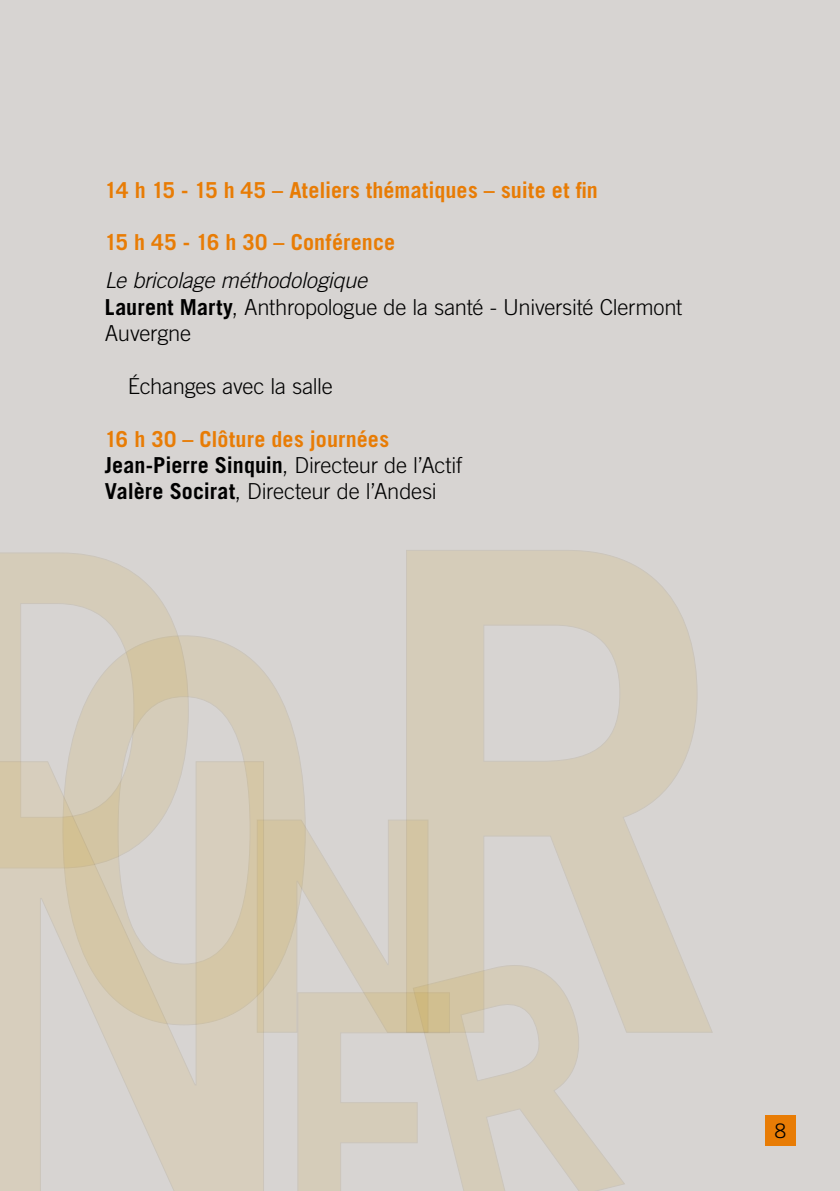
<style>
.page{position:relative;width:840px;height:1191px;background:#fff}
.page>*{position:absolute;margin:0;border:0;box-sizing:border-box;transform-origin:0 0}
.Textes_Programme{font:300 22px/26.4px "Trade Gothic LT Std";letter-spacing:-.01em;color:#000}
.Heures{font:700 22px "Trade Gothic LT Std";letter-spacing:.005em;color:#e87c05}
.Titre_intervention{font:italic 300 22px "Trade Gothic";letter-spacing:-.01em;color:#000}
.Echanges_avec_la_sal{font:300 22px "Trade Gothic LT Std";letter-spacing:-.01em;color:#000}
.t1{font:300 20px "Trade Gothic";color:#000}
.s1{font-weight:700}
</style>
<div class="page">
<div style="left:0;top:0;width:839px;height:1191px;background:#d7d4d2"></div>
<svg style="left:450px;top:1032px;width:175px;height:159px"></svg>
<svg style="left:189px;top:635px;width:116px;height:184px"></svg>
<svg style="left:264px;top:819px;width:186px;height:372px"></svg>
<svg style="left:406px;top:550px;width:306px;height:482px"></svg>
<svg style="left:0;top:552px;width:189px;height:209px"></svg>
<svg style="left:0;top:761px;width:264px;height:430px"></svg>
<div style="left:764px;top:1115px;width:31px;height:30px;background:#e87c05"></div>
<p class="Heures" style="left:105px;top:176px;width:494px">14 h 15 - 15 h 45 – Ateliers thématiques – suite et fin</p>
<p class="Heures" style="left:105px;top:229px;width:291px">15 h 45 - 16 h 30 – Conférence</p>
<p class="Titre_intervention" style="left:105px;top:267px;width:263px">Le bricolage méthodologique</p>
<p class="Textes_Programme" style="left:105px;top:293px;width:578px"><span class="s1">Laurent Marty</span>, Anthropologue de la santé - Université Clermont<br>Auvergne</p>
<p class="Echanges_avec_la_sal" style="left:128px;top:373px;width:207px">Échanges avec la salle</p>
<p class="Heures" style="left:105px;top:425px;width:285px">16 h 30 – Clôture des journées</p>
<p class="Textes_Programme" style="left:105px;top:452px;width:358px"><span class="s1">Jean-Pierre Sinquin</span>, Directeur de l’Actif</p>
<p class="Textes_Programme" style="left:105px;top:478px;width:333px"><span class="s1">Valère Socirat</span>, Directeur de l’Andesi</p>
<p class="t1" style="left:774px;top:1119px;width:13px">8</p>
</div>
